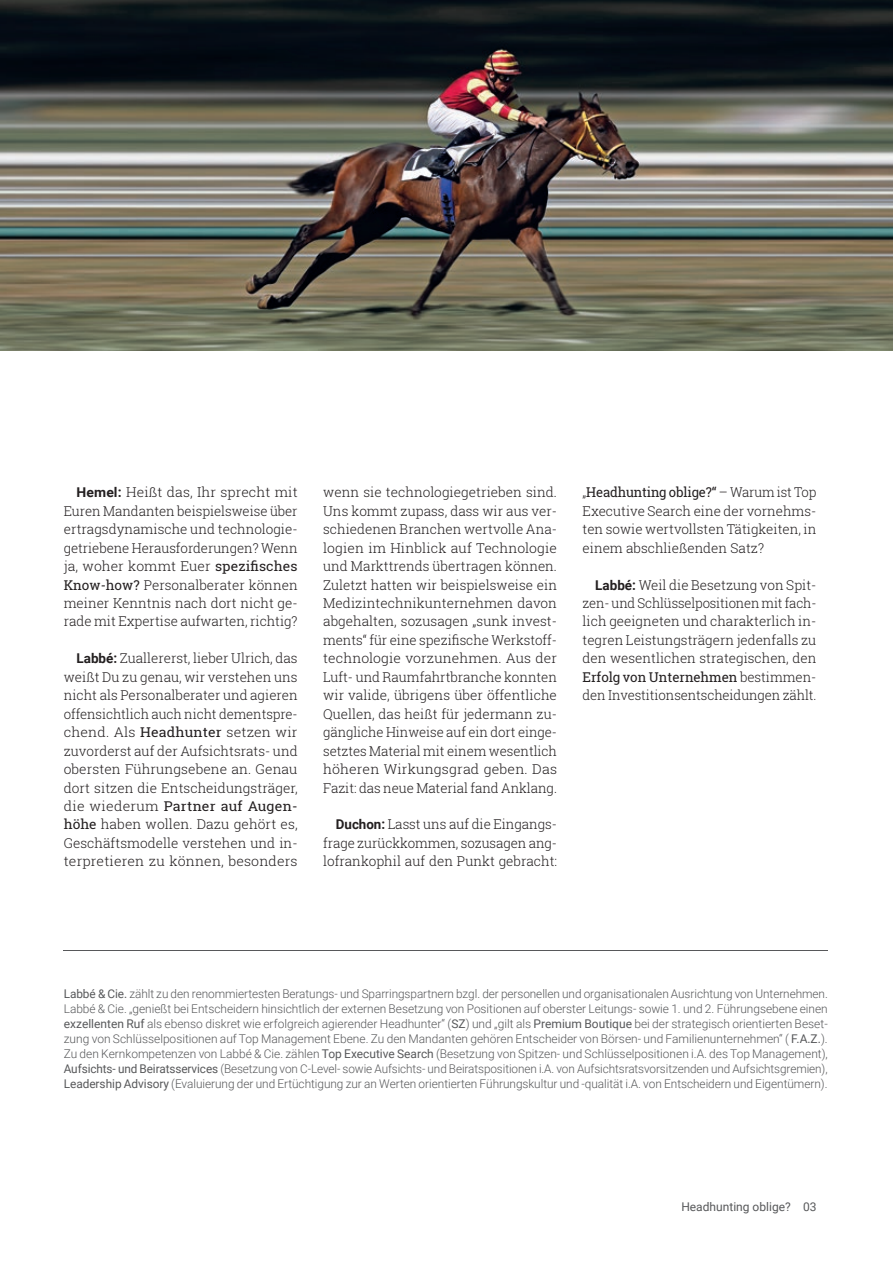
<style>
.page{position:relative;width:893px;height:1263px;background:#fff}
.page>*{position:absolute;margin:0;border:0;box-sizing:border-box;transform-origin:0 0}
.t1{font:300 13.5px/18.5px "Roboto Slab";color:#231f20;text-align:justify}
.t2{font:300 12px/15px "Roboto";letter-spacing:-.005em;color:#57585a;text-align:justify}
.t3{font:12px "Roboto";color:#57585a}
.s1{font-family:"Roboto";font-weight:700}
.s2{font-weight:400}
</style>
<div class="page">
<img style="left:0;top:0;width:893px;height:350px">
<hr style="left:64px;top:950px;width:764px;height:1px;background:#57585a">
<p class="t1" style="left:64px;top:483px;width:235px;text-indent:13px"><span class="s1">Hemel:</span> Heißt das, Ihr sprecht mit Euren Mandanten beispielsweise über ertragsdynamische und technologie&shy;getriebene Herausforderungen? Wenn ja, woher kommt Euer <span class="s2">spezifisches Know-how?</span> Personalberater können meiner Kenntnis nach dort nicht ge&shy;rade mit Expertise aufwarten, richtig?</p>
<p class="t1" style="left:64px;top:649px;width:235px;text-indent:13px"><span class="s1">Labbé:</span> Zuallererst, lieber Ulrich, das weißt Du zu genau, wir verstehen uns nicht als Personalberater und agieren offensichtlich auch nicht dementspre&shy;chend. Als <span class="s2">Headhunter</span> setzen wir zuvorderst auf der Aufsichtsrats- und obersten Führungsebene an. Genau dort sitzen die Entscheidungsträger, die wiederum <span class="s2">Partner auf Augen&shy;höhe</span> haben wollen. Dazu gehört es, Geschäftsmodelle verstehen und in&shy;terpretieren zu können, besonders</p>
<p class="t1" style="left:323px;top:483px;width:235px">wenn sie technologiegetrieben sind.<br>Uns kommt zupass, dass wir aus ver&shy;schiedenen Branchen wertvolle Ana&shy;logien im Hinblick auf Technologie und Markttrends übertragen können.<br>Zuletzt hatten wir beispielsweise ein Medizintechnikunternehmen davon abgehalten, sozusagen „sunk invest&shy;ments“ für eine spezifische Werkstoff&shy;technologie vorzunehmen. Aus der Luft- und Raumfahrtbranche konnten wir valide, übrigens über öffentliche Quellen, das heißt für jedermann zu&shy;gängliche Hinweise auf ein dort einge&shy;setztes Material mit einem wesentlich höheren Wirkungsgrad geben. Das Fazit: das neue Material fand Anklang.</p>
<p class="t1" style="left:323px;top:815px;width:235px;text-indent:13px"><span class="s1">Duchon:</span> Lasst uns auf die Eingangs&shy;frage zurückkommen, sozusagen ang&shy;lofrankophil auf den Punkt gebracht:</p>
<p class="t1" style="left:583px;top:483px;width:235px">„<span class="s2">Headhunting oblige?“</span> – Warum ist Top Executive Search eine der vornehms&shy;ten sowie wertvollsten Tätigkeiten, in einem abschließenden Satz?</p>
<p class="t1" style="left:583px;top:575px;width:235px;text-indent:13px"><span class="s1">Labbé:</span> Weil die Besetzung von Spit&shy;zen- und Schlüsselpositionen mit fach&shy;lich geeigneten und charakterlich in&shy;tegren Leistungsträgern jedenfalls zu den wesentlichen strategischen, den <span class="s2">Erfolg von Unternehmen</span> bestimmen&shy;den Investitionsentscheidungen zählt.</p>
<p class="t2" style="left:64px;top:985px;width:766px"><span class="s2">Labbé &amp; Cie.</span> zählt zu den renommiertesten Beratungs- und Sparringspartnern bzgl. der personellen und organisationalen Ausrichtung von Unternehmen.<br>Labbé &amp; Cie. „genießt bei Entscheidern hinsichtlich der externen Besetzung von Positionen auf oberster Leitungs- sowie 1. und 2. Führungsebene einen <span class="s2">exzellenten Ruf</span> als ebenso diskret wie erfolgreich agierender Headhunter“ (<span class="s2">SZ</span>) und „gilt als <span class="s2">Premium Boutique</span> bei der strategisch orientierten Beset&shy;zung von Schlüsselpositionen auf Top Management Ebene. Zu den Mandanten gehören Entscheider von Börsen- und Familienunternehmen“ ( <span class="s2">F.A.Z.</span>).<br>Zu den Kernkompetenzen von Labbé &amp; Cie. zählen <span class="s2">Top Executive Search</span> (Besetzung von Spitzen- und Schlüsselpositionen i.A. des Top Management), <span class="s2">Aufsichts- und Beiratsservices</span> (Besetzung von C-Level- sowie Aufsichts- und Beiratspositionen i.A. von Aufsichtsratsvorsitzenden und Aufsichtsgremien), <span class="s2">Leadership Advisory</span> (Evaluierung der und Ertüchtigung zur an Werten orientierten Führungskultur und -qualität i.A. von Entscheidern und Eigentümern).</p>
<p class="t3" style="left:681px;top:1198px;width:137px">Headhunting oblige? 03</p>
</div>
